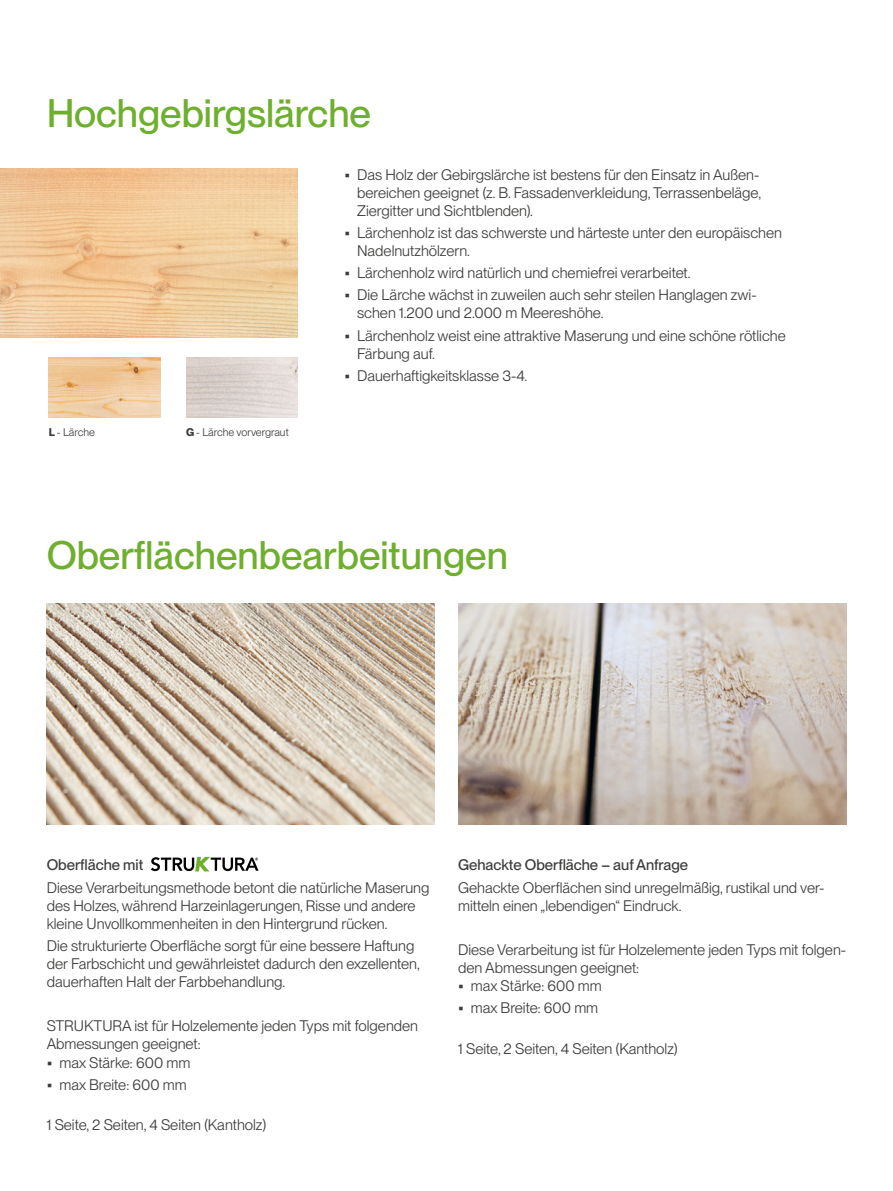
<style>
.page{position:relative;width:893px;height:1191px;background:#fff}
.page>*{position:absolute;margin:0;border:0;box-sizing:border-box;transform-origin:0 0}
.Titolo_verde{font:500 39px "PP Neue Montreal";color:#6eaf2d}
.Testo{font:15px/18px "PP Neue Montreal";color:#3c3c3b}
.Testo-2{font:500 15px "PP Neue Montreal";color:#3c3c3b}
.Testo_tab_L-7_25pt{font:10.8px "PP Neue Montreal";color:#3c3c3b}
.s1{font-weight:700}
.s2{font-weight:500}
</style>
<div class="page">
<img style="left:0;top:168px;width:298px;height:169px">
<img style="left:49px;top:358px;width:112px;height:59px">
<img style="left:186px;top:358px;width:112px;height:59px">
<img style="left:47px;top:604px;width:388px;height:220px">
<img style="left:458px;top:604px;width:388px;height:220px">
<svg style="left:151px;top:857px;width:108px;height:14px"></svg>
<p class="Titolo_verde" style="left:47px;top:90px;width:326px">Hochgebirgslärche</p>
<p class="Testo_tab_L-7_25pt" style="left:49px;top:426px;width:48px"><span class="s1">L</span> - Lärche</p>
<p class="Testo_tab_L-7_25pt" style="left:186px;top:426px;width:104px"><span class="s1">G</span> - Lärche vorvergraut</p>
<p class="Testo" style="left:357px;top:165px;width:405px;text-align:justify;text-indent:-13px"><span class="s2">•</span> Das Holz der Gebirgslärche ist bestens für den Einsatz in Außen&shy;bereichen geeignet (z. B. Fassadenverkleidung, Terrassenbeläge, Ziergitter und Sichtblenden).</p>
<p class="Testo" style="left:357px;top:223px;width:426px;text-indent:-13px"><span class="s2">•</span> Lärchenholz ist das schwerste und härteste unter den europäischen<br>Nadelnutzhölzern.</p>
<p class="Testo" style="left:344px;top:264px;width:348px"><span class="s2">•</span> Lärchenholz wird natürlich und chemiefrei verarbeitet.</p>
<p class="Testo" style="left:357px;top:286px;width:401px;text-indent:-13px"><span class="s2">•</span> Die Lärche wächst in zuweilen auch sehr steilen Hanglagen zwi&shy;schen 1.200 und 2.000 m Meereshöhe.</p>
<p class="Testo" style="left:357px;top:326px;width:430px;text-indent:-13px"><span class="s2">•</span> Lärchenholz weist eine attraktive Maserung und eine schöne rötliche<br>Färbung auf.</p>
<p class="Testo" style="left:344px;top:366px;width:184px"><span class="s2">•</span> Dauerhaftigkeitsklasse 3-4.</p>
<p class="Titolo_verde" style="left:47px;top:532px;width:463px">Oberflächenbearbeitungen</p>
<p class="Testo-2" style="left:47px;top:856px;width:98px">Oberfläche mit</p>
<p class="Testo" style="left:47px;top:878px;width:384px">Diese Verarbeitungsmethode betont die natürliche Maserung des Holzes, während Harzeinlagerungen, Risse und andere kleine Unvollkommenheiten in den Hintergrund rücken.</p>
<p class="Testo" style="left:47px;top:936px;width:375px">Die strukturierte Oberfläche sorgt für eine bessere Haftung der Farbschicht und gewährleistet dadurch den exzellenten, dauerhaften Halt der Farbbehandlung.</p>
<p class="Testo" style="left:47px;top:1017px;width:373px">STRUKTURA ist für Holzelemente jeden Typs mit folgenden<br>Abmessungen geeignet:</p>
<p class="Testo" style="left:47px;top:1053px;width:145px"><span class="s2">•</span> max Stärke: 600 mm</p>
<p class="Testo" style="left:47px;top:1075px;width:142px"><span class="s2">•</span> max Breite: 600 mm</p>
<p class="Testo" style="left:47px;top:1115px;width:221px">1 Seite, 2 Seiten, 4 Seiten (Kantholz)</p>
<p class="Testo-2" style="left:458px;top:856px;width:231px">Gehackte Oberfläche – auf Anfrage</p>
<p class="Testo" style="left:458px;top:878px;width:368px">Gehackte Oberflächen sind unregelmäßig, rustikal und ver&shy;mitteln einen „lebendigen“ Eindruck.</p>
<p class="Testo" style="left:458px;top:941px;width:389px">Diese Verarbeitung ist für Holzelemente jeden Typs mit folgen&shy;den Abmessungen geeignet:</p>
<p class="Testo" style="left:458px;top:977px;width:145px"><span class="s2">•</span> max Stärke: 600 mm</p>
<p class="Testo" style="left:458px;top:999px;width:142px"><span class="s2">•</span> max Breite: 600 mm</p>
<p class="Testo" style="left:458px;top:1039px;width:221px">1 Seite, 2 Seiten, 4 Seiten (Kantholz)</p>
</div>
